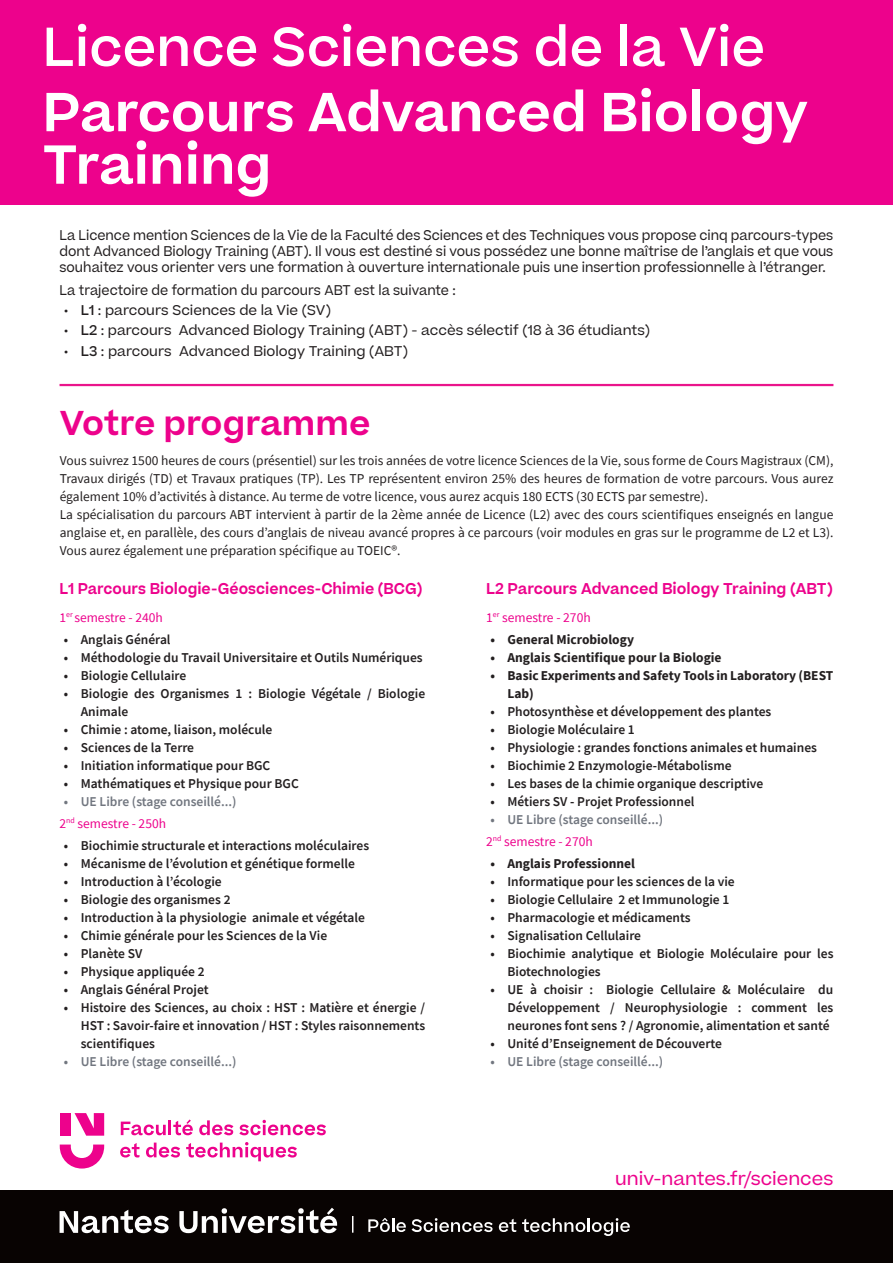
<style>
.page{position:relative;width:893px;height:1263px;background:#fff}
.page>*{position:absolute;margin:0;border:0;box-sizing:border-box;transform-origin:0 0}
.Titre_2{font:600 52.5px/52.5px "Beatrice";color:#fff}
.Titre_2-2{font:500 52.5px "Beatrice";color:#fff}
.Titre{font:600 33px "Beatrice";color:#ed028c}
.t1{font:18px "Beatrice";color:#ed028c}
.info_encart{font:600 15px "Beatrice";color:#ed028c;scale:.95 1}
.info_encart-2{font:600 15px "Beatrice";color:#ed028c}
.t2{font:600 13.5px/18px "Source Sans Pro";color:#231f20}
.t3{font:13.5px/18px "Source Sans Pro";color:#231f20;text-align:justify}
.verbatim{font:13.5px/16.2px "Beatrice";color:#231f20;text-align:justify;scale:.94 1}
.verbatim-2{font:13.5px "Beatrice";color:#231f20}
.t4{font:700 13.5px/18px "Source Sans Pro";color:#231f20}
.t5{font:600 13.5px "Source Sans Pro";color:#71767f}
.info_encart-3{font:13.5px "Source Sans Pro";color:#ed028c}
.s1{font-weight:500}
</style>
<div class="page">
<div style="left:0;top:0;width:893px;height:204px;background:#ed028c"></div>
<hr style="left:60px;top:384px;width:773px;height:2px;background:#ea148b">
<svg style="left:60px;top:1144px;width:44px;height:24px"></svg>
<svg style="left:75px;top:1113px;width:29px;height:23px"></svg>
<div style="left:60px;top:1113px;width:11px;height:23px;background:#ed028c"></div>
<svg style="left:121px;top:1119px;width:72px;height:16px"></svg>
<svg style="left:199px;top:1120px;width:34px;height:15px"></svg>
<svg style="left:239px;top:1120px;width:87px;height:15px"></svg>
<svg style="left:120px;top:1143px;width:19px;height:14px"></svg>
<svg style="left:146px;top:1142px;width:34px;height:15px"></svg>
<svg style="left:186px;top:1142px;width:111px;height:19px"></svg>
<div style="left:0;top:1191px;width:893px;height:72px;background:#080302"></div>
<svg style="left:60px;top:1208px;width:277px;height:25px"></svg>
<svg style="left:368px;top:1218px;width:38px;height:14px"></svg>
<svg style="left:412px;top:1218px;width:81px;height:14px"></svg>
<svg style="left:499px;top:1219px;width:17px;height:13px"></svg>
<svg style="left:522px;top:1218px;width:108px;height:18px"></svg>
<svg style="left:352px;top:1216px;width:1px;height:17px"></svg>
<p class="Titre_2-2" style="left:43px;top:12px;width:724px">Licence Sciences de la Vie</p>
<p class="Titre_2" style="left:43px;top:86px;width:766px">Parcours Advanced Biology<br>Training</p>
<p class="verbatim" style="left:60px;top:227px;width:825px">La Licence mention Sciences de la Vie de la Faculté des Sciences et des Techniques vous propose cinq parcours-types dont Advanced Biology Training (ABT). Il vous est destiné si vous possédez une bonne maîtrise de l’anglais et que vous souhaitez vous orienter vers une formation à ouverture internationale puis une insertion professionnelle à l’étranger.</p>
<p class="verbatim" style="left:60px;top:281px;width:423px">La trajectoire de formation du parcours ABT est la suivante :</p>
<p class="verbatim-2" style="left:64px;top:301px;width:269px"><span class="s1">• L1</span> : parcours Sciences de la Vie (SV)</p>
<p class="verbatim-2" style="left:64px;top:322px;width:588px"><span class="s1">• L2</span> : parcours Advanced Biology Training (ABT) - accès sélectif (18 à 36 étudiants)</p>
<p class="verbatim-2" style="left:64px;top:342px;width:346px"><span class="s1">• L3</span> : parcours Advanced Biology Training (ABT)</p>
<p class="Titre" style="left:60px;top:400px;width:312px">Votre programme</p>
<p class="t3" style="left:60px;top:452px;width:775px">Vous suivrez 1500 heures de cours (présentiel) sur les trois années de votre licence Sciences de la Vie, sous forme de Cours Magistraux (CM), Travaux dirigés (TD) et Travaux pratiques (TP). Les TP représentent environ 25% des heures de formation de votre parcours. Vous aurez également 10% d’activités à distance. Au terme de votre licence, vous aurez acquis 180 ECTS (30 ECTS par semestre).</p>
<p class="t3" style="left:60px;top:506px;width:775px">La spécialisation du parcours ABT intervient à partir de la 2ème année de Licence (L2) avec des cours scientifiques enseignés en langue anglaise et, en parallèle, des cours d’anglais de niveau avancé propres à ce parcours (voir modules en gras sur le programme de L2 et L3).<br>Vous aurez également une préparation spécifique au TOEIC®.</p>
<p class="info_encart" style="left:60px;top:578px;width:383px">L1 Parcours Biologie-Géosciences-Chimie (BCG)</p>
<p class="info_encart-3" style="left:60px;top:608px;width:105px">1<sup>er</sup> semestre - 240h</p>
<p class="t2" style="left:64px;top:630px;width:108px">• Anglais Général</p>
<p class="t2" style="left:64px;top:648px;width:360px">• Méthodologie du Travail Universitaire et Outils Numériques</p>
<p class="t2" style="left:64px;top:666px;width:124px">• Biologie Cellulaire</p>
<p class="t2" style="left:81px;top:684px;width:346px;text-indent:-17px">• Biologie des Organismes 1 : Biologie Végétale / Biologie<br>Animale</p>
<p class="t2" style="left:64px;top:720px;width:210px">• Chimie : atome, liaison, molécule</p>
<p class="t2" style="left:64px;top:738px;width:132px">• Sciences de la Terre</p>
<p class="t2" style="left:64px;top:756px;width:208px">• Initiation informatique pour BGC</p>
<p class="t2" style="left:64px;top:774px;width:237px">• Mathématiques et Physique pour BGC</p>
<p class="t5" style="left:64px;top:792px;width:174px">• UE Libre (stage conseillé...)</p>
<p class="info_encart-3" style="left:60px;top:815px;width:108px">2<sup>nd</sup> semestre - 250h</p>
<p class="t2" style="left:64px;top:837px;width:307px">• Biochimie structurale et interactions moléculaires</p>
<p class="t2" style="left:64px;top:855px;width:293px">• Mécanisme de l’évolution et génétique formelle</p>
<p class="t2" style="left:64px;top:873px;width:159px">• Introduction à l’écologie</p>
<p class="t2" style="left:64px;top:891px;width:168px">• Biologie des organismes 2</p>
<p class="t2" style="left:64px;top:909px;width:303px">• Introduction à la physiologie animale et végétale</p>
<p class="t2" style="left:64px;top:927px;width:265px">• Chimie générale pour les Sciences de la Vie</p>
<p class="t2" style="left:64px;top:945px;width:80px">• Planète SV</p>
<p class="t2" style="left:64px;top:963px;width:142px">• Physique appliquée 2</p>
<p class="t2" style="left:64px;top:981px;width:146px">• Anglais Général Projet</p>
<p class="t2" style="left:81px;top:999px;width:346px;text-align:justify;text-indent:-17px">• Histoire des Sciences, au choix : HST : Matière et énergie / HST : Savoir-faire et innovation / HST : Styles raisonnements scientifiques</p>
<p class="t5" style="left:64px;top:1053px;width:174px">• UE Libre (stage conseillé...)</p>
<p class="info_encart-2" style="left:486px;top:578px;width:348px">L2 Parcours Advanced Biology Training (ABT)</p>
<p class="info_encart-3" style="left:486px;top:608px;width:106px">1<sup>er</sup> semestre - 270h</p>
<p class="t4" style="left:490px;top:630px;width:145px">• General Microbiology</p>
<p class="t4" style="left:490px;top:648px;width:233px">• Anglais Scientifique pour la Biologie</p>
<p class="t4" style="left:507px;top:666px;width:327px;text-indent:-17px">• Basic Experiments and Safety Tools in Laboratory (BEST<br>Lab)</p>
<p class="t2" style="left:490px;top:702px;width:282px">• Photosynthèse et développement des plantes</p>
<p class="t2" style="left:490px;top:720px;width:146px">• Biologie Moléculaire 1</p>
<p class="t2" style="left:490px;top:738px;width:328px">• Physiologie : grandes fonctions animales et humaines</p>
<p class="t2" style="left:490px;top:756px;width:243px">• Biochimie 2 Enzymologie-Métabolisme</p>
<p class="t2" style="left:490px;top:774px;width:274px">• Les bases de la chimie organique descriptive</p>
<p class="t2" style="left:490px;top:792px;width:206px">• Métiers SV - Projet Professionnel</p>
<p class="t5" style="left:490px;top:810px;width:174px">• UE Libre (stage conseillé...)</p>
<p class="info_encart-3" style="left:486px;top:833px;width:108px">2<sup>nd</sup> semestre - 270h</p>
<p class="t4" style="left:490px;top:854px;width:146px">• Anglais Professionnel</p>
<p class="t2" style="left:490px;top:873px;width:246px">• Informatique pour les sciences de la vie</p>
<p class="t2" style="left:490px;top:891px;width:240px">• Biologie Cellulaire 2 et Immunologie 1</p>
<p class="t2" style="left:490px;top:909px;width:202px">• Pharmacologie et médicaments</p>
<p class="t2" style="left:490px;top:927px;width:152px">• Signalisation Cellulaire</p>
<p class="t2" style="left:507px;top:945px;width:328px;text-indent:-17px">• Biochimie analytique et Biologie Moléculaire pour les<br>Biotechnologies</p>
<p class="t2" style="left:507px;top:981px;width:327px;text-align:justify;text-indent:-17px">• UE à choisir : Biologie Cellulaire &amp; Moléculaire du Développement / Neurophysiologie : comment les neurones font sens ? / Agronomie, alimentation et santé</p>
<p class="t2" style="left:490px;top:1035px;width:233px">• Unité d’Enseignement de Découverte</p>
<p class="t5" style="left:490px;top:1053px;width:174px">• UE Libre (stage conseillé...)</p>
<p class="t1" style="left:615px;top:1167px;width:220px">univ-nantes.fr/sciences</p>
</div>
